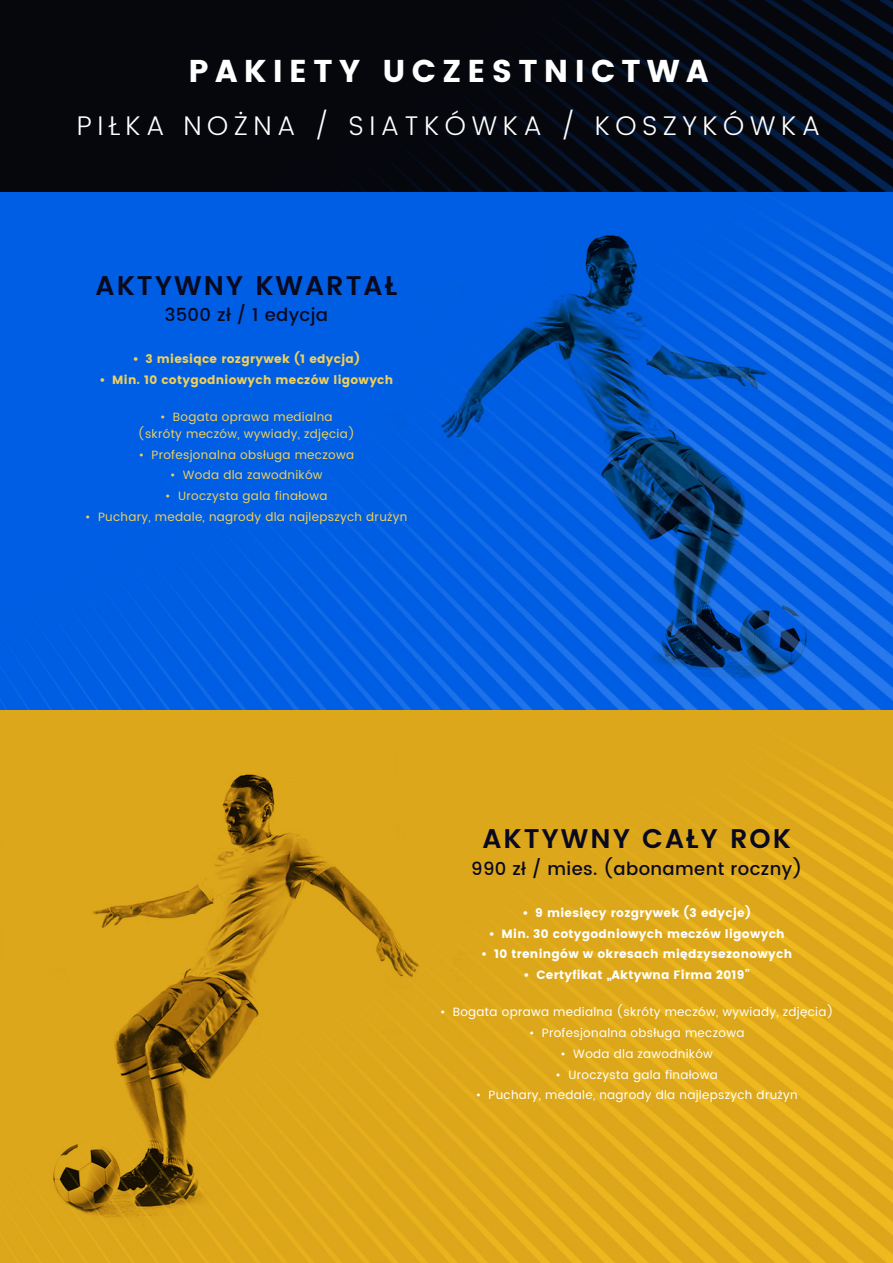
<style>
.page{position:relative;width:893px;height:1263px;background:#fff}
.page>*{position:absolute;margin:0;border:0;box-sizing:border-box;transform-origin:0 0}
.t1{font:31.5px "Poppins";color:#fff}
.t2{font:300 27px "Poppins";letter-spacing:.2em;color:#fff}
.t3{font:600 27px "Poppins";letter-spacing:.075em;color:#0a0a1f}
.t4{font:500 18px "Poppins";letter-spacing:.02em;color:#0a0a1f}
.t5{font:12px/16.5px "Poppins";letter-spacing:.025em;color:#f0d059;text-align:center}
.t6{font:12px "Poppins";letter-spacing:.025em;color:#fff}
.t7{font:12px "Poppins";letter-spacing:.025em;color:#fff}
.t8{font:12px "Poppins";letter-spacing:.025em;color:#f0d059}
</style>
<div class="page">
<img style="left:0;top:0;width:893px;height:1263px">
<h1 class="t1" style="left:189px;top:52px;width:26px">PAKIETY</h1>
<h1 class="t1" style="left:383px;top:52px;width:28px">UCZESTNICTWA</h1>
<h2 class="t2" style="left:77px;top:106px;width:289px">PIŁKA NOŻNA / SIA</h2>
<h2 class="t2" style="left:405px;top:106px;width:91px">TKÓWKA</h2>
<h2 class="t2" style="left:561px;top:106px;width:213px">/ KOS ZYKÓWKA</h2>
<h2 class="t3" style="left:96px;top:265px;width:303px">AKTYWNY KWARTAŁ</h2>
<h3 class="t4" style="left:165px;top:302px;width:165px">3500 zł / 1 edycja</h3>
<p class="t8" style="left:133px;top:352px;width:229px">• 3 miesiące rozgrywek (1 edycja)</p>
<p class="t8" style="left:100px;top:373px;width:295px">• Min. 10 cotygodniowych meczów ligowych</p>
<p class="t5" style="left:138px;top:409px;width:218px">• Bogata oprawa medialna (skróty meczów, wywiady, zdjęcia)</p>
<p class="t5" style="left:139px;top:446px;width:217px">• Profesjonalna obsługa meczowa</p>
<p class="t5" style="left:170px;top:467px;width:154px">• Woda dla zawodników</p>
<p class="t5" style="left:165px;top:488px;width:164px">• Uroczysta gala finałowa</p>
<p class="t5" style="left:85px;top:509px;width:324px">• Puchary, medale, nagrody dla najlepszych drużyn</p>
<h2 class="t3" style="left:482px;top:818px;width:269px">AKTYWNY CAŁY ROK</h2>
<h3 class="t4" style="left:471px;top:855px;width:332px">990 zł / mies. (abonament roczny)</h3>
<p class="t7" style="left:522px;top:906px;width:230px">• 9 miesięcy rozgrywek (3 edycje)</p>
<p class="t7" style="left:489px;top:926px;width:297px">• Min. 30 cotygodniowych meczów ligowych</p>
<p class="t7" style="left:481px;top:947px;width:312px">• 10 treningów w okresach międzysezonowych</p>
<p class="t7" style="left:524px;top:968px;width:228px">• Certyfikat ,,Aktywna Firma 2019”</p>
<p class="t6" style="left:440px;top:1003px;width:395px">• Bogata oprawa medialna (skróty meczów, wywiady, zdjęcia)</p>
<p class="t6" style="left:529px;top:1024px;width:217px">• Profesjonalna obsługa meczowa</p>
<p class="t6" style="left:560px;top:1045px;width:154px">• Woda dla zawodników</p>
<p class="t6" style="left:556px;top:1066px;width:164px">• Uroczysta gala finałowa</p>
<p class="t6" style="left:476px;top:1086px;width:324px">• Puchary, medale, nagrody dla najlepszych drużyn</p>
</div>
